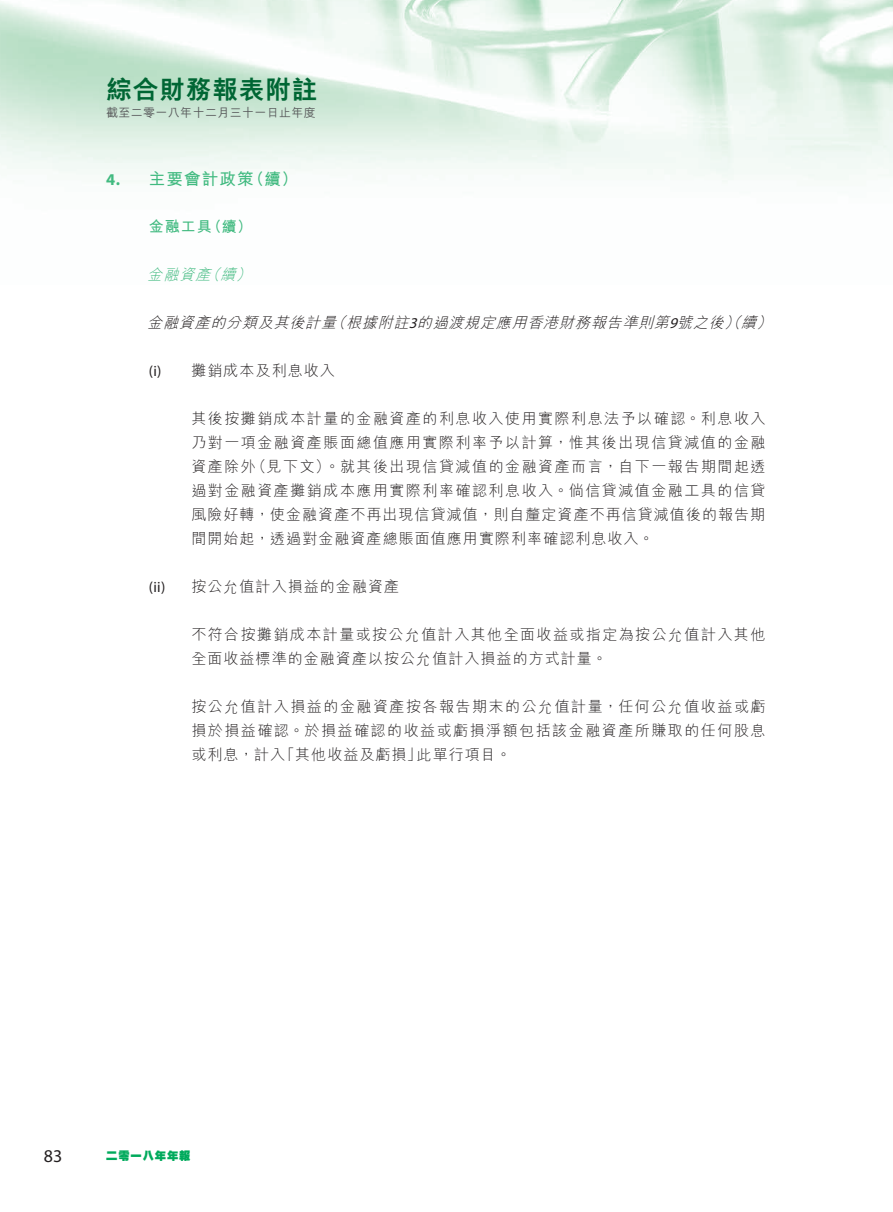
<style>
.page{position:relative;width:893px;height:1212px;background:#fff}
.page>*{position:absolute;margin:0;border:0;box-sizing:border-box;transform-origin:0 0}
.t1{font:800 25.5px "M Hei HK";letter-spacing:.04em;color:#006634}
.t2{font:18px "Myriad Pro";color:#231f20}
.t3{font:700 16.5px "M Hei HK";letter-spacing:.07em;color:#41ba80}
.t4{font:700 16.5px "Myriad Pro";color:#41ba80}
.t5{font:300 15px/24px "M Hei HK";letter-spacing:.1em;color:#231f20;text-align:right}
.t6{font:300 15px/24px "M Hei HK";letter-spacing:.07em;color:#231f20}
.t7{font:italic 300 15px "M Hei HK";color:#231f20}
.t8{font:700 15px "M Hei HK";color:#41ba80}
.t9{font:italic 300 15px "M Hei HK";color:#41ba80}
.t10{font:15px "Myriad Pro";color:#231f20}
.t11{font:italic 15px "Myriad Pro";color:#231f20}
.t12{font:500 12px "M Hei HK";letter-spacing:.03em;color:#57585a}
.t13{font:800 11.25px "C Hei HK";letter-spacing:.08em;color:#00aa5c}
</style>
<div class="page">
<img style="left:0;top:0;width:893px;height:182px">
<h1 class="t1" style="left:106px;top:77px;width:213px">綜合財務報表附註</h1>
<p class="t12" style="left:106px;top:104px;width:211px">截至二零一八年十二月三十一日止年度</p>
<p class="t4" style="left:106px;top:168px;width:15px">4.</p>
<p class="t3" style="left:149px;top:167px;width:106px">主要會計政策</p>
<p class="t3" style="left:248px;top:167px;width:52px">（續(</p>
<p class="t8" style="left:149px;top:215px;width:65px">金融工具</p>
<p class="t8" style="left:207px;top:215px;width:47px">（續(</p>
<p class="t9" style="left:147px;top:263px;width:95px">金融資產續</p>
<p class="t9" style="left:205px;top:263px;width:22px">（</p>
<p class="t9" style="left:236px;top:263px;width:22px">(</p>
<p class="t7" style="left:741px;top:311px;width:22px">續</p>
<p class="t7" style="left:331px;top:311px;width:22px">（</p>
<p class="t7" style="left:724px;top:311px;width:23px">）（</p>
<p class="t7" style="left:756px;top:311px;width:22px">(</p>
<p class="t7" style="left:147px;top:311px;width:583px">金融資產的分類及其後計量根據附註的過渡規定應用香港財務報告準則第號之後</p>
<p class="t11" style="left:409px;top:313px;width:14px">3</p>
<p class="t11" style="left:669px;top:313px;width:14px">9</p>
<p class="t10" style="left:149px;top:361px;width:14px">) i(</p>
<p class="t10" style="left:149px;top:577px;width:18px">i i( )</p>
<p class="t6" style="left:191px;top:357px;width:145px">攤銷成本及利息收入</p>
<p class="t5" style="left:191px;top:405px;width:576px">其後按攤銷成本計量的金融資產的利息收入使用實際利息法予以確認。利息收入乃對一項金融資產賬面總值應用實際利率予以計算，惟其後出現信貸減值的金融（見下文）。就其後出現信貸減值的金融資產而言，自下一報告期間起透</p>
<p class="t6" style="left:191px;top:453px;width:576px">資產除外<br>過對金融資產攤銷成本應用實際利率確認利息收入。倘信貸減值金融工具的信貸風險好轉，使金融資產不再出現信貸減值，則自釐定資產不再信貸減值後的報告期間開始起，透過對金融資產總賬面值應用實際利率確認利息收入。</p>
<p class="t6" style="left:191px;top:573px;width:209px">按公允值計入損益的金融資產</p>
<p class="t5" style="left:191px;top:621px;width:575px;text-align:left">不符合按攤銷成本計量或按公允值計入其他全面收益或指定為按公允值計入其他全面收益標準的金融資產以按公允值計入損益的方式計量。</p>
<p class="t5" style="left:191px;top:693px;width:576px">按公允值計入損益的金融資產按各報告期末的公允值計量，任何公允值收益或虧</p>
<p class="t5" style="left:191px;top:717px;width:576px">損於損益確認。於損益確認的收益或虧損淨額包括該金融資產所賺取的任何股息</p>
<p class="t5" style="left:417px;top:741px;width:96px">此單行項目。</p>
<p class="t6" style="left:280px;top:741px;width:144px">「其他收益及虧損」</p>
<p class="t5" style="left:191px;top:741px;width:95px">或利息，計入</p>
<p class="t2" style="left:44px;top:1145px;width:20px">83</p>
<p class="t13" style="left:106px;top:1148px;width:86px">二零一八年年報</p>
</div>
